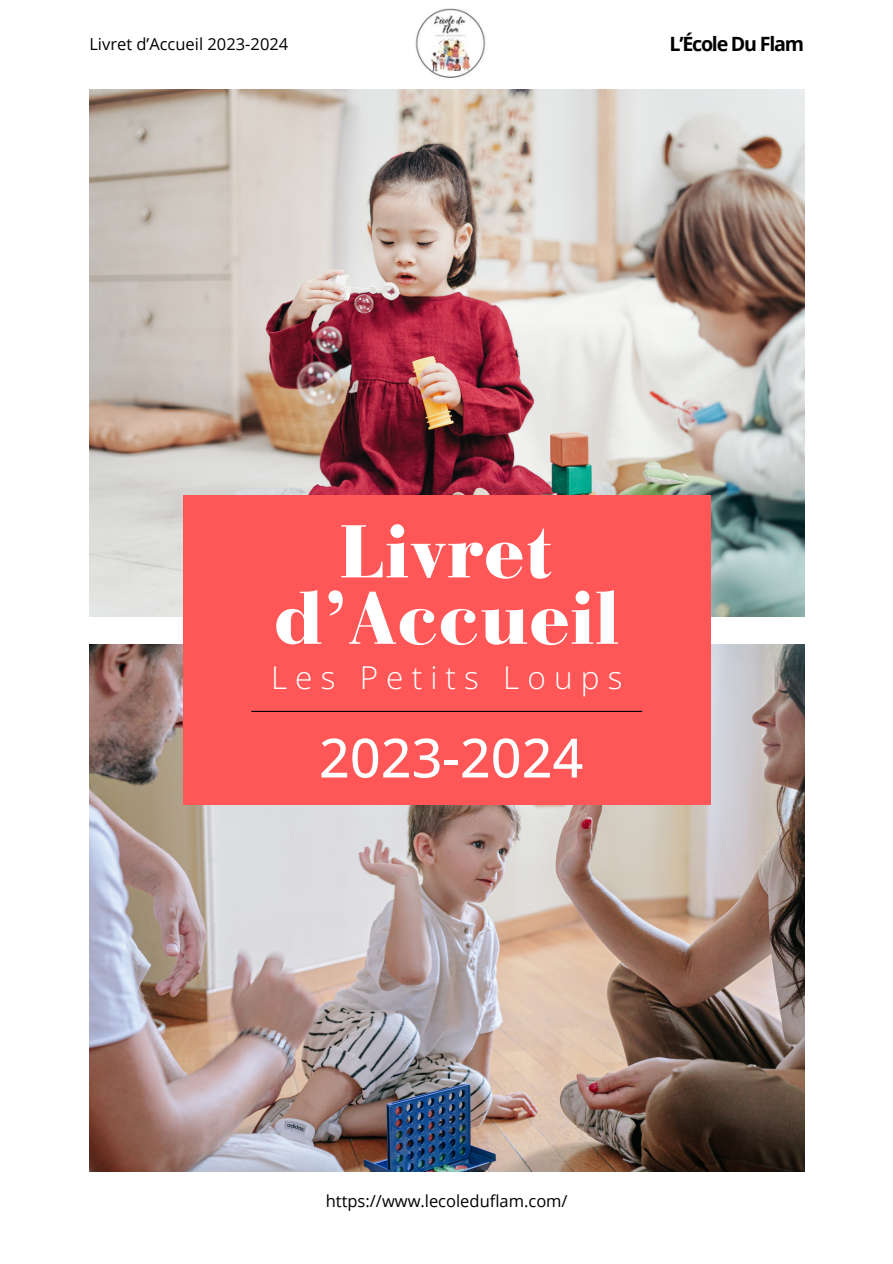
<style>
.page{position:relative;width:893px;height:1264px;background:#fff}
.page>*{position:absolute;margin:0;border:0;box-sizing:border-box;transform-origin:0 0}
.t1{font:900 73.95px/66.3px "Bauer Bodoni Pro";color:#fff;text-align:center}
.t2{font:500 54px "Open Sans";color:#fff}
.t3{font:300 31.5px "Open Sans";letter-spacing:.255em;color:#fff}
.t4{font:700 19.65px "Open Sans";letter-spacing:-.065em;color:#000}
.t5{font:16.5px "Open Sans";color:#000}
</style>
<div class="page">
<img style="left:89px;top:89px;width:715px;height:527px">
<img style="left:89px;top:644px;width:715px;height:527px">
<div style="left:183px;top:496px;width:527px;height:308px;background:#ff5757"></div>
<hr style="left:251px;top:711px;width:391px;height:1px;background:#000">
<img style="left:415px;top:8px;width:71px;height:70px">
<p class="t5" style="left:89px;top:33px;width:200px">Livret d’Accueil 2023-2024</p>
<p class="t4" style="left:669px;top:30px;width:136px">L’École Du Flam</p>
<h1 class="t1" style="left:274px;top:527px;width:347px">Livret d’Accueil</h1>
<h3 class="t3" style="left:271px;top:655px;width:353px">Les Petits Loups</h3>
<h4 class="t2" style="left:319px;top:719px;width:266px">2023-2024</h4>
<h2 class="t5" style="left:326px;top:1188px;width:243px">https://www.lecoleduflam.com/</h2>
</div>
